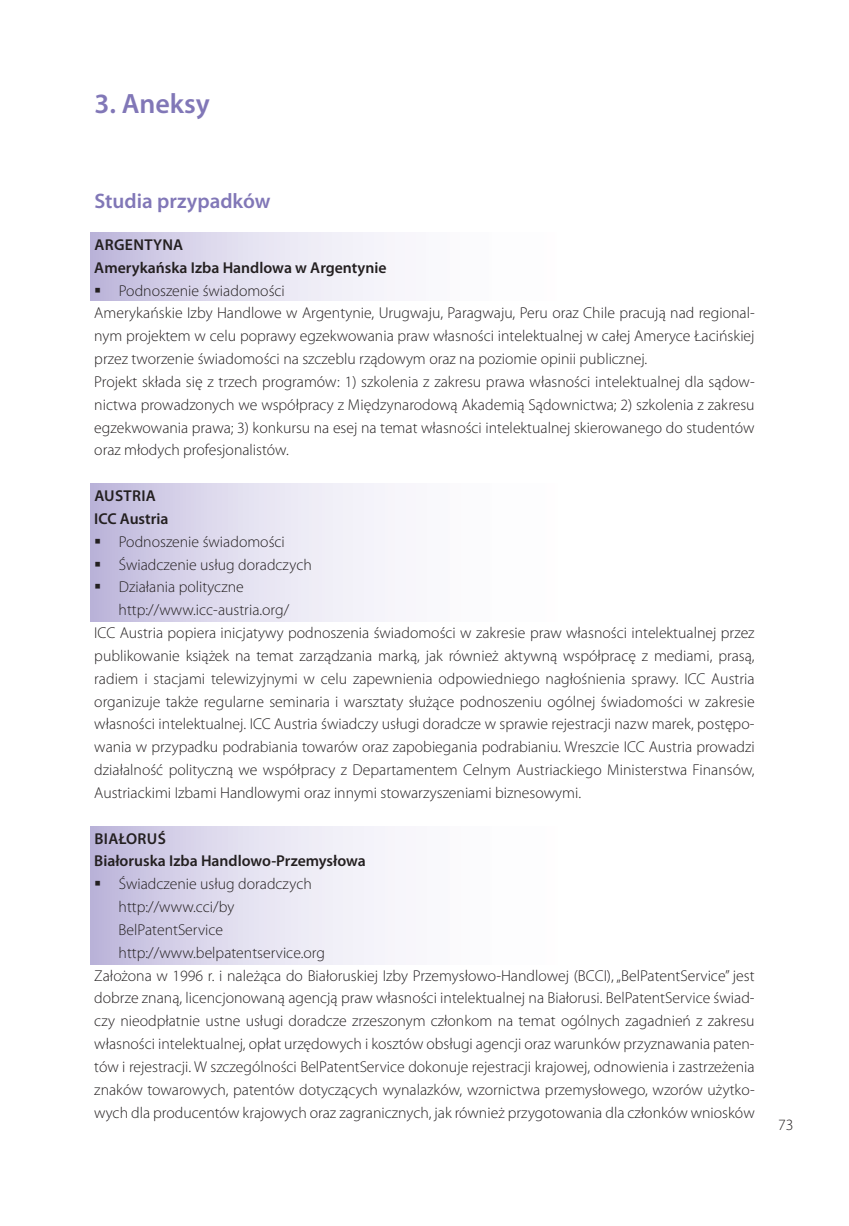
<style>
.page{position:relative;width:849px;height:1226px;background:#fff}
.page>*{position:absolute;margin:0;border:0;box-sizing:border-box;transform-origin:0 0}
.t1{font:600 28px "Myriad Pro";color:#8177b7}
.t2{font:600 21px "Myriad Pro";color:#8177b7}
.t3{font:300 15.75px/22.8px "Myriad Pro";color:#231f20}
.t4{font:600 15.75px/22.8px "Myriad Pro";color:#231f20}
</style>
<div class="page">
<svg style="left:91px;top:483px;width:294px;height:138px"></svg>
<svg style="left:91px;top:826px;width:294px;height:138px"></svg>
<svg style="left:90px;top:233px;width:294px;height:67px"></svg>
<svg style="left:101px;top:295px;width:33px;height:1px"></svg>
<svg style="left:101px;top:546px;width:33px;height:1px"></svg>
<svg style="left:101px;top:569px;width:33px;height:1px"></svg>
<svg style="left:101px;top:592px;width:33px;height:1px"></svg>
<svg style="left:101px;top:889px;width:33px;height:1px"></svg>
<h1 class="t1" style="left:94px;top:93px;width:117px">3. Aneksy</h1>
<h2 class="t2" style="left:94px;top:193px;width:178px">Studia przypadków</h2>
<p class="t4" style="left:94px;top:235px;width:294px">ARGENTYNA<br>Amerykańska Izba Handlowa w Argentynie</p>
<p class="t3" style="left:94px;top:280px;width:661px">▪ Podnoszenie świadomości<br>Amerykańskie Izby Handlowe w Argentynie, Urugwaju, Paragwaju, Peru oraz Chile pracują nad regional&shy;nym projektem w celu poprawy egzekwowania praw własności intelektualnej w całej Ameryce Łacińskiej przez tworzenie świadomości na szczeblu rządowym oraz na poziomie opinii publicznej.<br>Projekt składa się z trzech programów: 1) szkolenia z zakresu prawa własności intelektualnej dla sądow&shy;nictwa prowadzonych we współpracy z Międzynarodową Akademią Sądownictwa; 2) szkolenia z zakresu egzekwowania prawa; 3) konkursu na esej na temat własności intelektualnej skierowanego do studentów oraz młodych profesjonalistów.</p>
<p class="t4" style="left:94px;top:486px;width:76px">AUSTRIA<br>ICC Austria</p>
<p class="t3" style="left:94px;top:531px;width:192px">▪ Podnoszenie świadomości</p>
<p class="t3" style="left:94px;top:554px;width:219px">▪ Świadczenie usług doradczych</p>
<p class="t3" style="left:94px;top:577px;width:151px">▪ Działania polityczne</p>
<p class="t3" style="left:119px;top:600px;width:172px">http://www.icc-austria.org/</p>
<p class="t3" style="left:94px;top:623px;width:661px">ICC Austria popiera inicjatywy podnoszenia świadomości w zakresie praw własności intelektualnej przez</p>
<p class="t3" style="left:94px;top:645px;width:661px">publikowanie książek na temat zarządzania marką, jak również aktywną współpracę z mediami, prasą,</p>
<p class="t3" style="left:94px;top:668px;width:661px">radiem i stacjami telewizyjnymi w celu zapewnienia odpowiedniego nagłośnienia sprawy. ICC Austria</p>
<p class="t3" style="left:94px;top:691px;width:661px">organizuje także regularne seminaria i warsztaty służące podnoszeniu ogólnej świadomości w zakresie</p>
<p class="t3" style="left:94px;top:714px;width:661px">własności intelektualnej. ICC Austria świadczy usługi doradcze w sprawie rejestracji nazw marek, postępo-</p>
<p class="t3" style="left:94px;top:737px;width:661px">wania w przypadku podrabiania towarów oraz zapobiegania podrabianiu. Wreszcie ICC Austria prowadzi</p>
<p class="t3" style="left:94px;top:760px;width:661px">działalność polityczną we współpracy z Departamentem Celnym Austriackiego Ministerstwa Finansów,</p>
<p class="t3" style="left:94px;top:782px;width:488px">Austriackimi Izbami Handlowymi oraz innymi stowarzyszeniami biznesowymi.</p>
<p class="t4" style="left:94px;top:828px;width:273px">BIAŁORUŚ<br>Białoruska Izba Handlowo-Przemysłowa</p>
<p class="t3" style="left:94px;top:874px;width:219px">▪ Świadczenie usług doradczych</p>
<p class="t3" style="left:119px;top:896px;width:117px">http://www.cci/by</p>
<p class="t3" style="left:119px;top:919px;width:106px">BelPatentService</p>
<p class="t3" style="left:119px;top:942px;width:208px">http://www.belpatentservice.org</p>
<p class="t3" style="left:94px;top:965px;width:661px">Założona w 1996 r. i należąca do Białoruskiej Izby Przemysłowo-Handlowej (BCCI), „BelPatentService” jest</p>
<p class="t3" style="left:94px;top:988px;width:661px">dobrze znaną, licencjonowaną agencją praw własności intelektualnej na Białorusi. BelPatentService świad-</p>
<p class="t3" style="left:94px;top:1011px;width:661px">czy nieodpłatnie ustne usługi doradcze zrzeszonym członkom na temat ogólnych zagadnień z zakresu</p>
<p class="t3" style="left:94px;top:1033px;width:661px">własności intelektualnej, opłat urzędowych i kosztów obsługi agencji oraz warunków przyznawania paten-</p>
<p class="t3" style="left:94px;top:1056px;width:661px">tów i rejestracji. W szczególności BelPatentService dokonuje rejestracji krajowej, odnowienia i zastrzeżenia</p>
<p class="t3" style="left:94px;top:1079px;width:661px">znaków towarowych, patentów dotyczących wynalazków, wzornictwa przemysłowego, wzorów użytko-</p>
<p class="t3" style="left:94px;top:1102px;width:661px">wych dla producentów krajowych oraz zagranicznych, jak również przygotowania dla członków wniosków</p>
<p class="t3" style="left:778px;top:1114px;width:17px">73</p>
</div>
